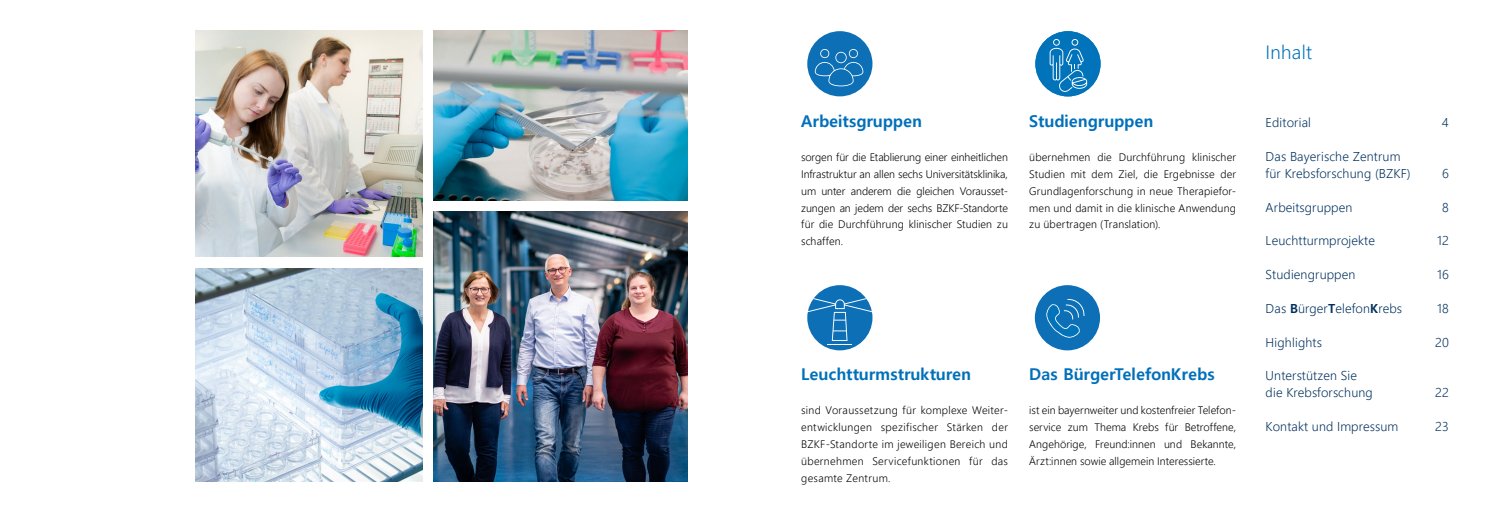
<style>
.page{position:relative;width:1489px;height:525px;background:#fff}
.page>*{position:absolute;margin:0;border:0;box-sizing:border-box;transform-origin:0 0}
.t1{font:300 18.75px "Malgun Gothic";letter-spacing:.01em;color:#0070ba}
.t2{font:700 16.25px "Malgun Gothic";color:#0070ba}
.t3{font:300 12.5px/16.9px "Malgun Gothic";letter-spacing:.01em;color:#00305d}
.t4{font:300 10.62px/16.9px "Malgun Gothic";letter-spacing:.005em;color:#000;text-align:justify}
.s1{font-weight:700}
</style>
<div class="page">
<div style="left:1034px;top:285px;width:65px;height:65px;background:#0d6fb5;border-radius:50%"></div>
<svg style="left:1046px;top:299px;width:38px;height:39px"></svg>
<div style="left:807px;top:31px;width:65px;height:65px;background:#0d6fb5;border-radius:50%"></div>
<svg style="left:814px;top:49px;width:49px;height:37px"></svg>
<div style="left:807px;top:285px;width:65px;height:65px;background:#0d6fb5;border-radius:50%"></div>
<svg style="left:807px;top:298px;width:65px;height:46px"></svg>
<div style="left:1035px;top:31px;width:65px;height:65px;background:#0073ba;border-radius:50%"></div>
<svg style="left:1049px;top:39px;width:38px;height:53px"></svg>
<img style="left:433px;top:211px;width:254px;height:270px">
<img style="left:196px;top:30px;width:226px;height:226px">
<img style="left:196px;top:268px;width:226px;height:213px">
<img style="left:433px;top:30px;width:254px;height:170px">
<h2 class="t2" style="left:801px;top:111px;width:122px">Arbeitsgruppen</h2>
<p class="t4" style="left:801px;top:148px;width:208px">sorgen für die Etablierung einer einheitlichen Infrastruktur an allen sechs Universitätsklinika, um unter anderem die gleichen Vorausset&shy;zungen an jedem der sechs BZKF-Standorte für die Durchführung klinischer Studien zu schaffen.</p>
<h2 class="t2" style="left:1029px;top:111px;width:126px">Studiengruppen</h2>
<p class="t4" style="left:1029px;top:148px;width:208px">übernehmen die Durchführung klinischer Studien mit dem Ziel, die Ergebnisse der Grundlagenforschung in neue Therapiefor&shy;men und damit in die klinische Anwendung zu übertragen (Translation).</p>
<h2 class="t2" style="left:801px;top:364px;width:171px">Leuchtturmstrukturen</h2>
<p class="t4" style="left:801px;top:402px;width:208px">sind Voraussetzung für komplexe Weiter&shy;entwicklungen spezifischer Stärken der BZKF-Standorte im jeweiligen Bereich und übernehmen Servicefunktionen für das gesamte Zentrum.</p>
<h2 class="t2" style="left:1029px;top:364px;width:187px">Das BürgerTelefonKrebs</h2>
<p class="t4" style="left:1029px;top:402px;width:208px;text-align:left">ist ein bayernweiter und kostenfreier Telefon&shy;service zum Thema Krebs für Betroffene, Angehörige, Freund:innen und Bekannte, Ärzt:innen sowie allgemein Interessierte.</p>
<h1 class="t1" style="left:1265px;top:42px;width:48px">Inhalt</h1>
<p class="t3" style="left:1265px;top:114px;width:47px">Editorial</p>
<p class="t3" style="left:1441px;top:114px;width:8px">4</p>
<p class="t3" style="left:1265px;top:148px;width:146px">Das Bayerische Zentrum für Krebsforschung (BZKF)</p>
<p class="t3" style="left:1441px;top:165px;width:8px">6</p>
<p class="t3" style="left:1265px;top:198px;width:88px">Arbeitsgruppen</p>
<p class="t3" style="left:1441px;top:198px;width:8px">8</p>
<p class="t3" style="left:1265px;top:232px;width:111px">Leuchtturmprojekte</p>
<p class="t3" style="left:1436px;top:232px;width:13px">12</p>
<p class="t3" style="left:1265px;top:266px;width:91px">Studiengruppen</p>
<p class="t3" style="left:1436px;top:266px;width:13px">16</p>
<p class="t3" style="left:1265px;top:300px;width:138px">Das <span class="s1">B</span>ürger<span class="s1">T</span>elefon<span class="s1">K</span>rebs</p>
<p class="t3" style="left:1436px;top:300px;width:13px">18</p>
<p class="t3" style="left:1265px;top:333px;width:58px">Highlights</p>
<p class="t3" style="left:1434px;top:333px;width:15px">20</p>
<p class="t3" style="left:1265px;top:367px;width:109px">Unterstützen Sie die Krebsforschung</p>
<p class="t3" style="left:1434px;top:384px;width:15px">22</p>
<p class="t3" style="left:1265px;top:418px;width:134px">Kontakt und Impressum</p>
<p class="t3" style="left:1434px;top:418px;width:15px">23</p>
</div>
